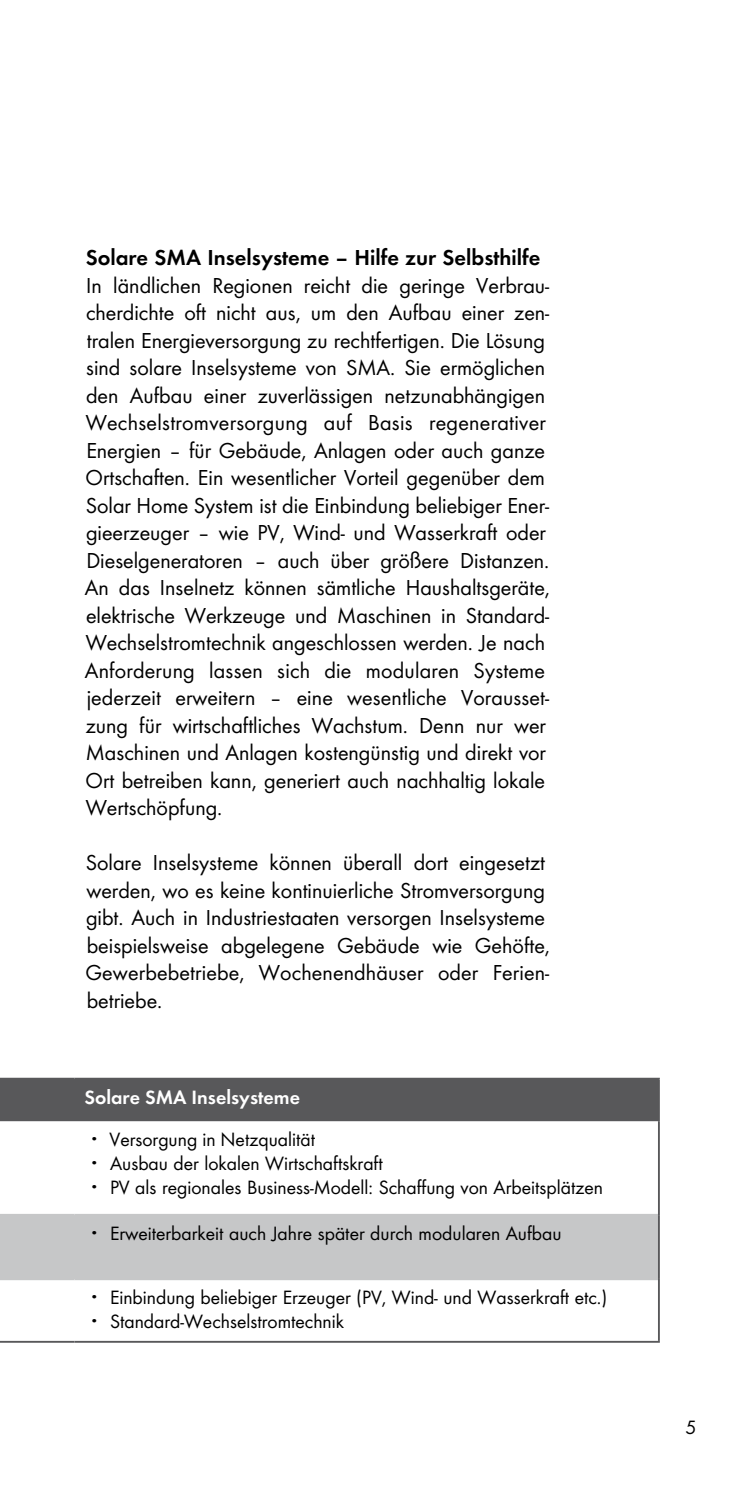
<style>
.page{position:relative;width:745px;height:1489px;background:#fff}
.page>*{position:absolute;margin:0;border:0;box-sizing:border-box;transform-origin:0 0}
.t1{font:22.5px/27.5px "SMA Futura Global";color:#000}
.t2{font:600 22.5px "SMA Futura Global";color:#000}
.t3{font:20px/24px "SMA Futura Global";color:#000}
.t4{font:600 20px "SMA Futura Global";color:#fff}
</style>
<div class="page">
<div style="left:0;top:1079px;width:657px;height:42px;background:#58585a"></div>
<div style="left:0;top:1216px;width:657px;height:61px;background:#c6c7c8"></div>
<hr style="left:0;top:1213px;width:74px;height:3px;background:#c6c7c8">
<hr style="left:74px;top:1213px;width:583px;height:3px;background:#c6c7c8">
<hr style="left:0;top:1277px;width:74px;height:2px;background:#c6c7c8">
<hr style="left:74px;top:1277px;width:583px;height:2px;background:#c6c7c8">
<hr style="left:0;top:1077px;width:74px;height:2px;background:#58585a">
<hr style="left:74px;top:1077px;width:585px;height:2px;background:#58585a">
<hr style="left:657px;top:1079px;width:2px;height:42px;background:#58585a">
<hr style="left:657px;top:1121px;width:2px;height:93px;background:#58585a">
<hr style="left:657px;top:1214px;width:2px;height:64px;background:#58585a">
<hr style="left:657px;top:1278px;width:2px;height:62px;background:#58585a">
<hr style="left:0;top:1340px;width:74px;height:2px;background:#58585a">
<hr style="left:74px;top:1340px;width:585px;height:2px;background:#58585a">
<p class="t2" style="left:86px;top:244px;width:456px">Solare SMA Inselsysteme – Hilfe zur Selbsthilfe</p>
<p class="t1" style="left:85px;top:271px;width:466px">In ländlichen Regionen reicht die geringe Verbrau&shy;cherdichte oft nicht aus, um den Aufbau einer zen&shy;tralen Energieversorgung zu rechtfertigen. Die Lösung sind solare Inselsysteme von SMA. Sie ermöglichen den Aufbau einer zuverlässigen netzunabhängigen Wechselstromversorgung auf Basis regenerativer Energien – für Gebäude, Anlagen oder auch ganze Ortschaften. Ein wesentlicher Vorteil gegenüber dem Solar Home System ist die Einbindung beliebiger Ener&shy;gieerzeuger – wie PV, Wind- und Wasserkraft oder Dieselgeneratoren – auch über größere Distanzen.<br>An das Inselnetz können sämtliche Haushaltsgeräte, elektrische Werkzeuge und Maschinen in Standard-Wechselstromtechnik angeschlossen werden. Je nach Anforderung lassen sich die modularen Systeme jederzeit erweitern – eine wesentliche Vorausset&shy;zung für wirtschaftliches Wachstum. Denn nur wer Maschinen und Anlagen kostengünstig und direkt vor Ort betreiben kann, generiert auch nachhaltig lokale Wertschöpfung.</p>
<p class="t1" style="left:85px;top:848px;width:465px">Solare Inselsysteme können überall dort eingesetzt werden, wo es keine kontinuierliche Stromversorgung gibt. Auch in Industriestaaten versorgen Inselsysteme beispielsweise abgelegene Gebäude wie Gehöfte, Gewerbebetriebe, Wochenendhäuser oder Ferien&shy;betriebe.</p>
<p class="t4" style="left:84px;top:1084px;width:217px">Solare SMA Inselsysteme</p>
<p class="t3" style="left:84px;top:1126px;width:519px">ᆞ Versorgung in Netzqualität<br>ᆞ Ausbau der lokalen Wirtschaftskraft<br>ᆞ PV als regionales Business-Modell: Schaffung von Arbeitsplätzen</p>
<p class="t3" style="left:84px;top:1220px;width:478px">ᆞ Erweiterbarkeit auch Jahre später durch modularen Aufbau</p>
<p class="t3" style="left:84px;top:1284px;width:524px">ᆞ Einbindung beliebiger Erzeuger (PV, Wind- und Wasserkraft etc.) ᆞ Standard-Wechselstromtechnik</p>
<p class="t3" style="left:685px;top:1414px;width:13px">5</p>
</div>
